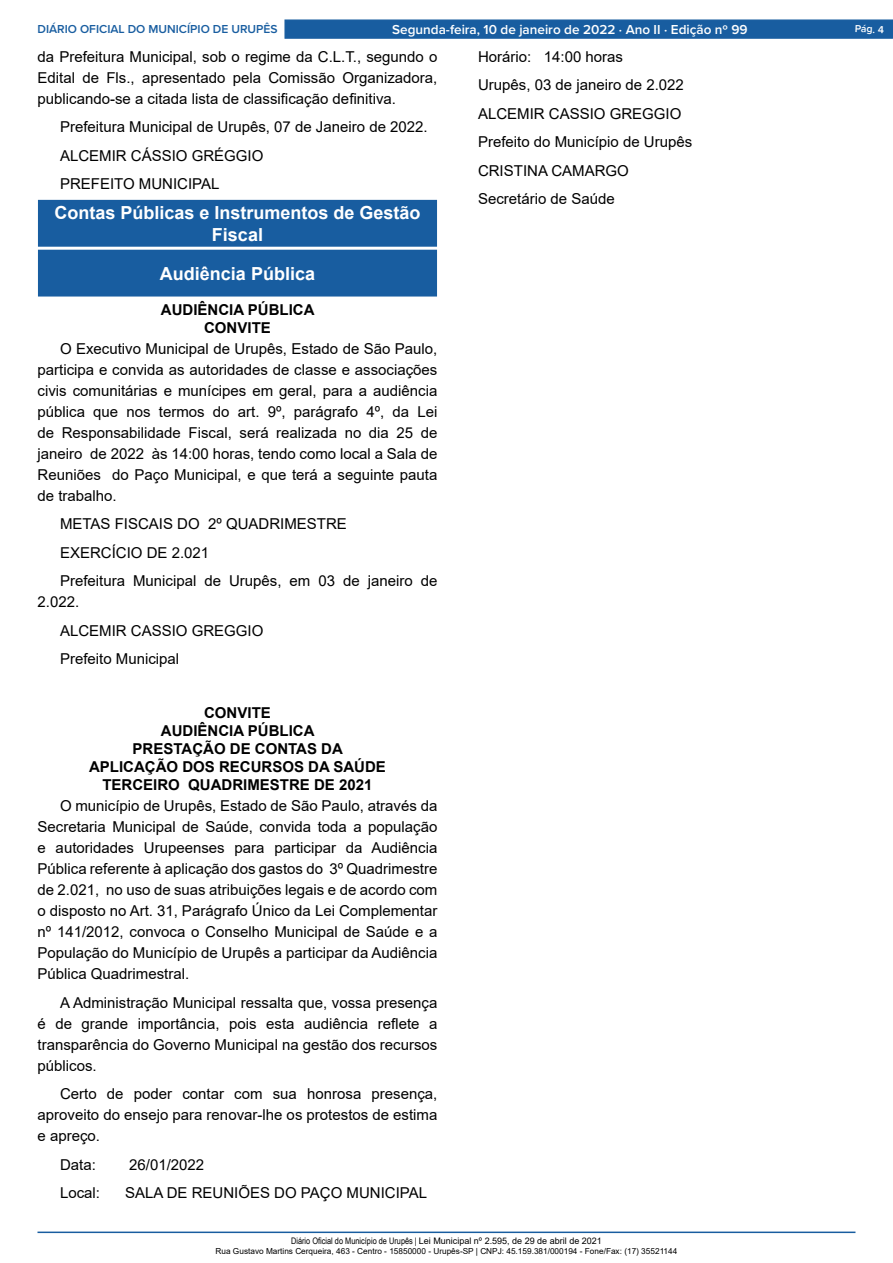
<style>
.page{position:relative;width:893px;height:1263px;background:#fff}
.page>*{position:absolute;margin:0;border:0;box-sizing:border-box;transform-origin:0 0}
.t1{font:700 18px/21.6px "Arial";color:#fff;text-align:center}
._2_-_Corpo{font:15px/21px "Arial";color:#000;text-align:justify}
._1_-_Cabeçalho{font:700 15px "Arial";color:#000}
.t2{font:600 13.5px "Proxima Nova";color:#fff}
.t3{font:600 12px "Proxima Nova";color:#185da0}
.t4{font:600 10.5px "Proxima Nova";color:#fff}
.t5{font:9px "Arial";color:#000}
.t6{font:8.25px "Arial";color:#000}
.s1{font-family:"Arial Narrow"}
</style>
<div class="page">
<hr style="left:38px;top:1231px;width:817px;height:2px;background:#185da0">
<div style="left:284px;top:19px;width:609px;height:20px;background:#185da0;border:1px solid #185da0"></div>
<div style="left:39px;top:200px;width:397px;height:46px;background:#185da0"></div>
<div style="left:38px;top:200px;width:399px;height:47px;border:1px solid #185da0"></div>
<div style="left:39px;top:250px;width:397px;height:46px;background:#185da0"></div>
<p class="t3" style="left:38px;top:20px;width:242px">DIÁRIO OFICIAL DO MUNICÍPIO DE URUPÊS</p>
<p class="t2" style="left:392px;top:19px;width:357px">Segunda-feira, 10 de janeiro de 2022 ⋅ Ano II ⋅ Edição nº 99</p>
<p class="t4" style="left:855px;top:21px;width:31px;rotate:2deg">Pág. 4</p>
<p class="_2_-_Corpo" style="left:38px;top:46px;width:401px">da Prefeitura Municipal, sob o regime da C.L.T., segundo o Edital de Fls., apresentado pela Comissão Organizadora, publicando-se a citada lista de classificação definitiva.</p>
<p class="_2_-_Corpo" style="left:60px;top:116px;width:369px">Prefeitura Municipal de Urupês, 07 de Janeiro de 2022.</p>
<p class="_2_-_Corpo" style="left:60px;top:145px;width:205px">ALCEMIR CÁSSIO GRÉGGIO</p>
<p class="_2_-_Corpo" style="left:60px;top:173px;width:161px">PREFEITO MUNICIPAL</p>
<p class="t1" style="left:54px;top:202px;width:368px">Contas Públicas e Instrumentos de Gestão<br>Fiscal</p>
<p class="t1" style="left:160px;top:263px;width:157px">Audiência Pública</p>
<p class="_1_-_Cabeçalho" style="left:161px;top:299px;width:155px">AUDIÊNCIA PÚBLICA</p>
<p class="_1_-_Cabeçalho" style="left:204px;top:317px;width:68px">CONVITE</p>
<p class="_2_-_Corpo" style="left:38px;top:338px;width:401px;text-indent:22px">O Executivo Municipal de Urupês, Estado de São Paulo, participa e convida as autoridades de classe e associações civis comunitárias e munícipes em geral, para a audiência pública que nos termos do art. 9º, parágrafo 4º, da Lei de Responsabilidade Fiscal, será realizada no dia 25 de janeiro de 2022 às 14:00 horas, tendo como local a Sala de Reuniões do Paço Municipal, e que terá a seguinte pauta de trabalho.</p>
<p class="_2_-_Corpo" style="left:60px;top:513px;width:288px">METAS FISCAIS DO 2º QUADRIMESTRE</p>
<p class="_2_-_Corpo" style="left:60px;top:542px;width:151px">EXERCÍCIO DE 2.021</p>
<p class="_2_-_Corpo" style="left:38px;top:570px;width:401px;text-indent:22px">Prefeitura Municipal de Urupês, em 03 de janeiro de<br>2.022.</p>
<p class="_2_-_Corpo" style="left:60px;top:620px;width:205px">ALCEMIR CASSIO GREGGIO</p>
<p class="_2_-_Corpo" style="left:60px;top:648px;width:121px">Prefeito Municipal</p>
<p class="_2_-_Corpo" style="left:478px;top:46px;width:147px">Horário: 14:00 horas</p>
<p class="_2_-_Corpo" style="left:478px;top:74px;width:207px">Urupês, 03 de janeiro de 2.022</p>
<p class="_2_-_Corpo" style="left:478px;top:103px;width:205px">ALCEMIR CASSIO GREGGIO</p>
<p class="_2_-_Corpo" style="left:478px;top:131px;width:216px">Prefeito do Município de Urupês</p>
<p class="_2_-_Corpo" style="left:478px;top:160px;width:152px">CRISTINA CAMARGO</p>
<p class="_2_-_Corpo" style="left:478px;top:188px;width:138px">Secretário de Saúde</p>
<p class="_1_-_Cabeçalho" style="left:204px;top:702px;width:68px">CONVITE</p>
<p class="_1_-_Cabeçalho" style="left:161px;top:720px;width:155px">AUDIÊNCIA PÚBLICA</p>
<p class="_1_-_Cabeçalho" style="left:133px;top:738px;width:212px">PRESTAÇÃO DE CONTAS DA</p>
<p class="_1_-_Cabeçalho" style="left:89px;top:756px;width:298px">APLICAÇÃO DOS RECURSOS DA SAÚDE</p>
<p class="_1_-_Cabeçalho" style="left:102px;top:774px;width:272px">TERCEIRO QUADRIMESTRE DE 2021</p>
<p class="_2_-_Corpo" style="left:38px;top:795px;width:401px;text-indent:22px">O município de Urupês, Estado de São Paulo, através da Secretaria Municipal de Saúde, convida toda a população e autoridades Urupeenses para participar da Audiência Pública referente à aplicação dos gastos do 3º Quadrimestre de 2.021, no uso de suas atribuições legais e de acordo com o disposto no Art. 31, Parágrafo Único da Lei Complementar nº 141/2012, convoca o Conselho Municipal de Saúde e a População do Município de Urupês a participar da Audiência Pública Quadrimestral.</p>
<p class="_2_-_Corpo" style="left:38px;top:992px;width:401px;text-indent:22px">A Administração Municipal ressalta que, vossa presença é de grande importância, pois esta audiência reflete a transparência do Governo Municipal na gestão dos recursos públicos.</p>
<p class="_2_-_Corpo" style="left:38px;top:1083px;width:401px;text-indent:22px">Certo de poder contar com sua honrosa presença, aproveito do ensejo para renovar-lhe os protestos de estima e apreço.</p>
<p class="_2_-_Corpo" style="left:60px;top:1154px;width:37px">Data:</p>
<p class="_2_-_Corpo" style="left:129px;top:1154px;width:77px">26/01/2022</p>
<p class="_2_-_Corpo" style="left:60px;top:1182px;width:42px">Local:</p>
<p class="_2_-_Corpo" style="left:125px;top:1182px;width:304px">SALA DE REUNIÕES DO PAÇO MUNICIPAL</p>
<p class="t5" style="left:291px;top:1235px;width:312px"><span class="s1">Diário Oficial do Município de Urupês |</span> Lei Municipal nº 2.595, de 29 de abril de 2021</p>
<p class="t6" style="left:216px;top:1245px;width:463px">Rua Gustavo Martins Cerqueira, 463 - Centro - 15850000 - Urupês-SP | CNPJ: 45.159.381/000194 - Fone/Fax: (17) 35521144</p>
</div>
